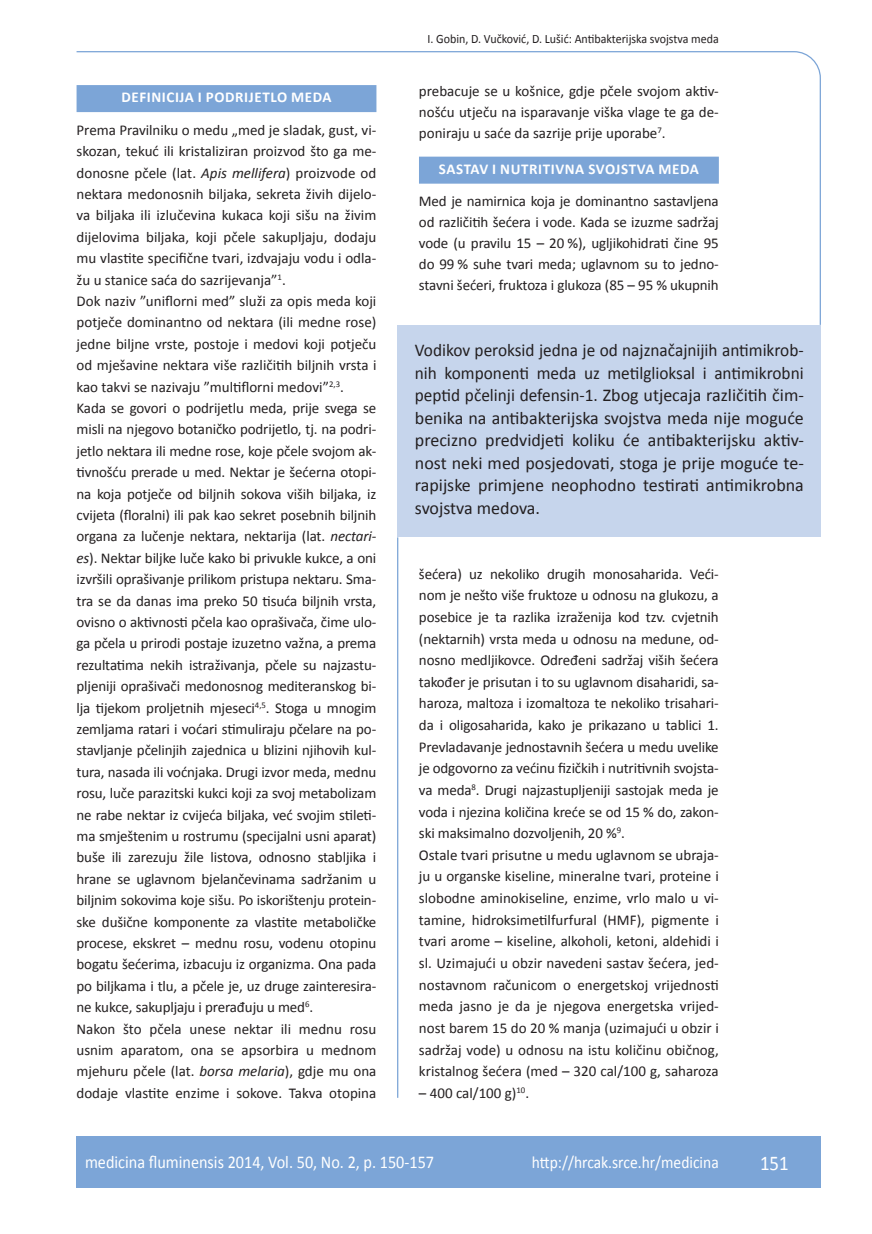
<style>
.page{position:relative;width:872px;height:1234px;background:#fff}
.page>*{position:absolute;margin:0;border:0;box-sizing:border-box;transform-origin:0 0}
.t1{font:21px "Calibri";color:#fff;scale:.9 1}
.t2{font:18px/22.5px "Calibri";color:#231f20;text-align:justify;scale:.96 1}
.t3{font:18px "Calibri";color:#fff;scale:.9 1}
.t4{font:17.25px "Calibri";color:#fff;scale:.9 1}
.t5{font:15px/21.5px "Calibri";letter-spacing:-.01em;color:#231f20}
.t6{font:700 15px "Calibri";letter-spacing:.04em;color:#fff}
.t7{font:12.75px "Calibri";color:#231f20;scale:.94 1}
.s1{font-style:italic}
</style>
<div class="page">
<svg style="left:76px;top:51px;width:745px;height:275px"></svg>
<hr style="left:397px;top:537px;width:1px;height:560px;background:#7ca5d7">
<div style="left:77px;top:1135px;width:744px;height:51px;background:#7ca5d7"></div>
<div style="left:77px;top:85px;width:299px;height:27px;background:#7ca5d7"></div>
<div style="left:419px;top:157px;width:300px;height:27px;background:#7ca5d7"></div>
<div style="left:398px;top:325px;width:423px;height:212px;background:#c6d5ec"></div>
<p class="t6" style="left:121px;top:88px;width:212px">DEFINICIJA I PODRIJETLO MEDA</p>
<p class="t5" style="left:77px;top:118px;width:301px">Prema Pravilniku o medu „med je sladak, gust, vi&shy;skozan, tekuć ili kristaliziran proizvod što ga me&shy;donosne pčele (lat. <span class="s1">Apis mellifera</span>) proizvode od nektara medonosnih biljaka, sekreta živih dijelo&shy;va biljaka ili izlučevina kukaca koji sišu na živim dijelovima biljaka, koji pčele sakupljaju, dodaju mu vlastite specifične tvari, izdvajaju vodu i odla&shy;žu u stanice saća do sazrijevanja”<sup>1</sup>.<br>Dok naziv ”uniflorni med” služi za opis meda koji potječe dominantno od nektara (ili medne rose) jedne biljne vrste, postoje i medovi koji potječu od mješavine nektara više različitih biljnih vrsta i kao takvi se nazivaju ”multiflorni medovi”<sup>2,3</sup>.<br>Kada se govori o podrijetlu meda, prije svega se misli na njegovo botaničko podrijetlo, tj. na podri&shy;jetlo nektara ili medne rose, koje pčele svojom ak&shy;tivnošću prerade u med. Nektar je šećerna otopi&shy;na koja potječe od biljnih sokova viših biljaka, iz cvijeta (floralni) ili pak kao sekret posebnih biljnih organa za lučenje nektara, nektarija (lat. <span class="s1">nectari&shy;es</span>). Nektar biljke luče kako bi privukle kukce, a oni izvršili oprašivanje prilikom pristupa nektaru. Sma&shy;tra se da danas ima preko 50 tisuća biljnih vrsta, ovisno o aktivnosti pčela kao oprašivača, čime ulo&shy;ga pčela u prirodi postaje izuzetno važna, a prema rezultatima nekih istraživanja, pčele su najzastu&shy;pljeniji oprašivači medonosnog mediteranskog bi&shy;lja tijekom proljetnih mjeseci<sup>4,5</sup>. Stoga u mnogim zemljama ratari i voćari stimuliraju pčelare na po&shy;stavljanje pčelinjih zajednica u blizini njihovih kul&shy;tura, nasada ili voćnjaka. Drugi izvor meda, mednu rosu, luče parazitski kukci koji za svoj metabolizam ne rabe nektar iz cvijeća biljaka, već svojim stileti&shy;ma smještenim u rostrumu (specijalni usni aparat) buše ili zarezuju žile listova, odnosno stabljika i hrane se uglavnom bjelančevinama sadržanim u biljnim sokovima koje sišu. Po iskorištenju protein&shy;ske dušične komponente za vlastite metaboličke procese, ekskret – mednu rosu, vodenu otopinu bogatu šećerima, izbacuju iz organizma. Ona pada po biljkama i tlu, a pčele je, uz druge zainteresira&shy;ne kukce, sakupljaju i prerađuju u med<sup>6</sup>.<br>Nakon što pčela unese nektar ili mednu rosu usnim aparatom, ona se apsorbira u mednom mjehuru pčele (lat. <span class="s1">borsa melaria</span>), gdje mu ona dodaje vlastite enzime i sokove. Takva otopina</p>
<p class="t7" style="left:427px;top:30px;width:311px">I. Gobin, D. Vučković, D. Lušić: Antibakterijska svojstva meda</p>
<p class="t5" style="left:419px;top:80px;width:301px;line-height:21px;text-align:justify">prebacuje se u košnice, gdje pčele svojom aktiv&shy;nošću utječu na isparavanje viška vlage te ga de&shy;poniraju u saće da sazrije prije uporabe<sup>7</sup>.</p>
<p class="t6" style="left:439px;top:160px;width:261px">SASTAV I NUTRITIVNA SVOJSTVA MEDA</p>
<p class="t5" style="left:419px;top:190px;width:301px;line-height:21px;text-align:justify">Med je namirnica koja je dominantno sastavljena od različitih šećera i vode. Kada se izuzme sadržaj vode (u pravilu 15 – 20 %), ugljikohidrati čine 95 do 99 % suhe tvari meda; uglavnom su to jedno&shy;stavni šećeri, fruktoza i glukoza (85 – 95 % ukupnih</p>
<p class="t2" style="left:415px;top:338px;width:407px">Vodikov peroksid jedna je od najznačajnijih antimikrob&shy;nih komponenti meda uz metilglioksal i antimikrobni peptid pčelinji defensin-1. Zbog utjecaja različitih čim&shy;benika na antibakterijska svojstva meda nije moguće precizno predvidjeti koliku će antibakterijsku aktiv&shy;nost neki med posjedovati, stoga je prije moguće te&shy;rapijske primjene neophodno testirati antimikrobna svojstva medova.</p>
<p class="t5" style="left:419px;top:562px;width:301px">šećera) uz nekoliko drugih monosaharida. Veći&shy;nom je nešto više fruktoze u odnosu na glukozu, a posebice je ta razlika izraženija kod tzv. cvjetnih (nektarnih) vrsta meda u odnosu na medune, od&shy;nosno medljikovce. Određeni sadržaj viših šećera također je prisutan i to su uglavnom disaharidi, sa&shy;haroza, maltoza i izomaltoza te nekoliko trisahari&shy;da i oligosaharida, kako je prikazano u tablici 1.<br>Prevladavanje jednostavnih šećera u medu uvelike je odgovorno za većinu fizičkih i nutritivnih svojsta&shy;va meda<sup>8</sup>. Drugi najzastupljeniji sastojak meda je voda i njezina količina kreće se od 15 % do, zakon&shy;ski maksimalno dozvoljenih, 20 %<sup>9</sup>.<br>Ostale tvari prisutne u medu uglavnom se ubraja&shy;ju u organske kiseline, mineralne tvari, proteine i slobodne aminokiseline, enzime, vrlo malo u vi&shy;tamine, hidroksimetilfurfural (HMF), pigmente i tvari arome – kiseline, alkoholi, ketoni, aldehidi i sl. Uzimajući u obzir navedeni sastav šećera, jed&shy;nostavnom računicom o energetskoj vrijednosti meda jasno je da je njegova energetska vrijed&shy;nost barem 15 do 20 % manja (uzimajući u obzir i sadržaj vode) u odnosu na istu količinu običnog, kristalnog šećera (med – 320 cal/100 g, saharoza</p>
<p class="t5" style="left:419px;top:1081px;width:112px">– 400 cal/100 g)<sup>10</sup>.</p>
<p class="t3" style="left:85px;top:1150px;width:389px">medicina fluminensis 2014, Vol. 50, No. 2, p. 150-157</p>
<p class="t4" style="left:532px;top:1151px;width:209px">http://hrcak.srce.hr/medicina</p>
<h1 class="t1" style="left:760px;top:1149px;width:33px">151</h1>
</div>
